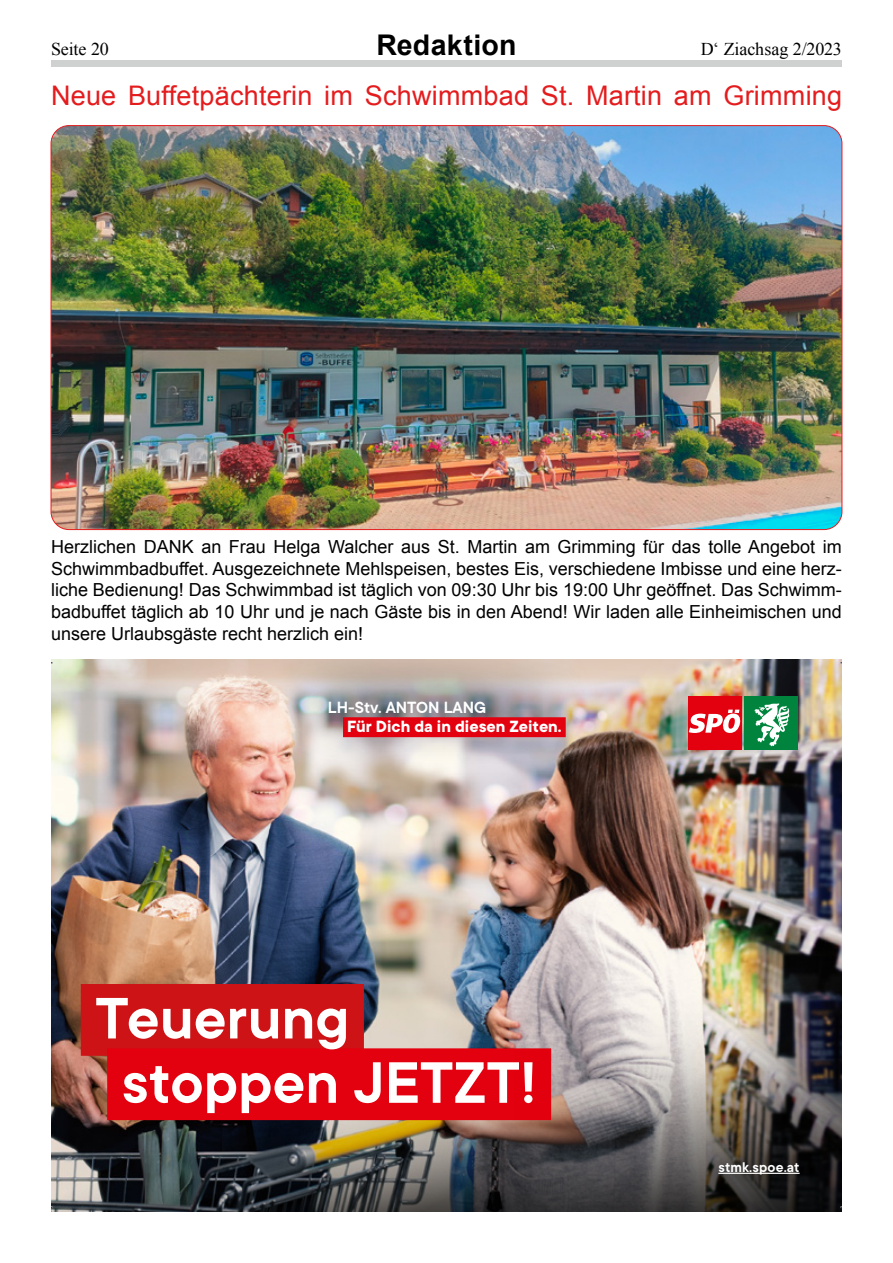
<style>
.page{position:relative;width:893px;height:1263px;background:#fff}
.page>*{position:absolute;margin:0;border:0;box-sizing:border-box;transform-origin:0 0}
.t1{font:600 64.35px/64.3px "TT Commons";color:#fff}
.t2{font:700 28.5px "Arial";letter-spacing:.01em;color:#000}
.t3{font:27px "Arial";letter-spacing:.01em;color:#e41c1e}
.t4{font:18px/21.6px "Arial";color:#000;text-align:justify}
.t5{font:700 18px "TT Commons";color:#fff}
.t6{font:18px "Times New Roman";letter-spacing:-.01em;color:#000}
.t7{font:600 18px "TT Commons";color:#fff}
.t8{font:600 15.45px "TT Commons";letter-spacing:.01em;color:#fff}
</style>
<div class="page">
<div style="left:51px;top:61px;width:791px;height:6px;background:#cfd0d0"></div>
<img style="left:51px;top:659px;width:791px;height:305px">
<img style="left:51px;top:964px;width:464px;height:248px">
<div style="left:688px;top:696px;width:53px;height:54px;background:#e3000f"></div>
<svg style="left:689px;top:710px;width:52px;height:23px"></svg>
<div style="left:745px;top:696px;width:53px;height:54px;background:#00843d"></div>
<svg style="left:755px;top:703px;width:34px;height:43px"></svg>
<div style="left:81px;top:984px;width:283px;height:72px;background:#cd1316"></div>
<div style="left:107px;top:1048px;width:444px;height:72px;background:#e3000f"></div>
<div style="left:268px;top:659px;width:330px;height:108px;background:#000;opacity:.6"></div>
<div style="left:343px;top:717px;width:223px;height:20px;background:#e3000f"></div>
<img style="left:515px;top:902px;width:327px;height:310px">
<div style="left:702px;top:1146px;width:114px;height:46px;background:#000;opacity:.75"></div>
<hr style="left:718px;top:1173px;width:82px;height:1px;background:#fff">
<img style="left:51px;top:126px;width:791px;height:404px">
<p class="t6" style="left:51px;top:37px;width:59px">Seite 20</p>
<h2 class="t2" style="left:376px;top:26px;width:142px">Redaktion</h2>
<p class="t6" style="left:701px;top:37px;width:143px">D‘ Ziachsag 2/2023</p>
<h3 class="t3" style="left:51px;top:78px;width:793px">Neue Buffetpächterin im Schwimmbad St. Martin am Grimming</h3>
<p class="t4" style="left:51px;top:536px;width:792px">Herzlichen DANK an Frau Helga Walcher aus St. Martin am Grimming für das tolle Angebot im Schwimmbadbuffet. Ausgezeichnete Mehlspeisen, bestes Eis, verschiedene Imbisse und eine herz&shy;liche Bedienung! Das Schwimmbad ist täglich von 09:30 Uhr bis 19:00 Uhr geöffnet. Das Schwimm&shy;badbuffet täglich ab 10 Uhr und je nach Gäste bis in den Abend! Wir laden alle Einheimischen und unsere Urlaubsgäste recht herzlich ein!</p>
<p class="t7" style="left:328px;top:697px;width:160px">LH-Stv. ANTON LANG</p>
<p class="t5" style="left:347px;top:717px;width:216px">Für Dich da in diesen Zeiten.</p>
<h1 class="t1" style="left:122px;top:987px;width:417px;text-indent:-26px">Teuerung stoppen JETZT!</h1>
<p class="t8" style="left:718px;top:1158px;width:83px">stmk.spoe.at</p>
</div>
